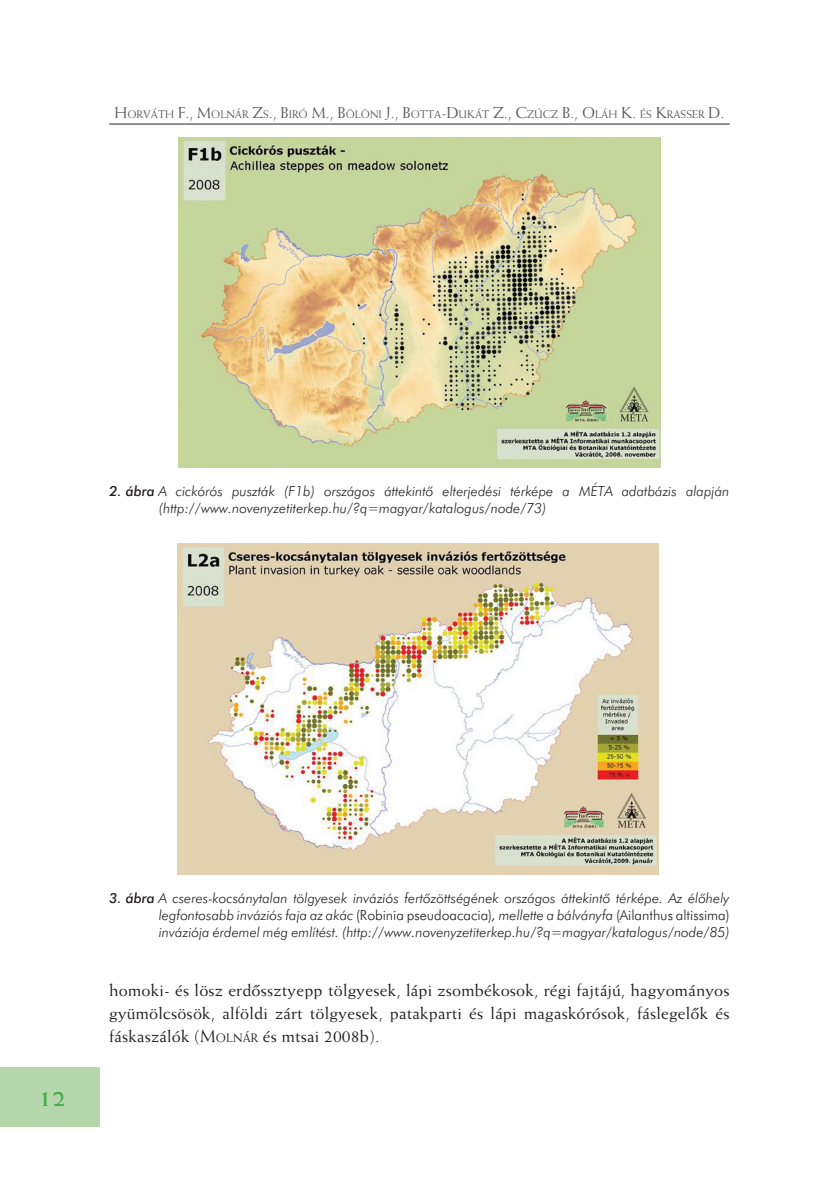
<style>
.page{position:relative;width:829px;height:1181px;background:#fff}
.page>*{position:absolute;margin:0;border:0;box-sizing:border-box;transform-origin:0 0}
.t1{font:24.5px "Weiss Bversion";color:#40ae49}
.kenyer{font:17.5px/22.8px "Weiss Aversion";letter-spacing:.01em;color:#231f20;text-align:justify}
.t2{font:italic 300 14px/16.8px "Futura";color:#231f20;text-align:justify}
.lapteteje{font:11.03px "Weiss Aversion";color:#57585a}
.s1{font-size:15.75px}
.s2{font-weight:400}
.s3{font-style:normal}
.s4{font-style:inherit}
.s5{font-size:12.25px}
</style>
<div class="page">
<div style="left:0;top:1067px;width:99px;height:59px;background:#b5d7ac"></div>
<hr style="left:109px;top:123px;width:620px;height:2px;background:#57585a">
<img style="left:177px;top:544px;width:482px;height:330px">
<img style="left:179px;top:137px;width:481px;height:330px">
<p class="lapteteje" style="left:114px;top:108px;width:611px"><span class="s1">H</span>ORVÁTH <span class="s1">F., M</span>OLNÁR <span class="s1">Z</span>S<span class="s1">., B</span>IRÓ <span class="s1">M., B</span>ÖLÖNI <span class="s1">J., B</span>OTTA<span class="s1">-D</span>UKÁT <span class="s1">Z., C</span>ZÚCZ <span class="s1">B., O</span> LÁH <span class="s1">K.</span> ÉS <span class="s1">K</span>RASSER <span class="s1">D.</span></p>
<p class="t2" style="left:159px;top:483px;width:572px;text-indent:-50px"><span class="s2">2. ábra</span> A cickórós puszták (F1b) országos áttekintô elterjedési térképe a MÉTA adatbázis alapján (http://www.novenyzetiterkep.hu/?q=magyar/katalogus/node/73)</p>
<h1 class="t1" style="left:38px;top:1083px;width:29px">12</h1>
<p class="t2" style="left:159px;top:889px;width:572px;text-indent:-50px"><span class="s2">3. ábra</span> A cseres-kocsánytalan tölgyesek inváziós fertôzöttségének országos áttekintô térképe. Az élôhely legfontosabb inváziós faja az akác <span class="s3">(Robinia pseudoacacia)</span>, mellette a bálványfa <span class="s3">(Ailanthus altissima) </span>inváziója érdemel még említést. (http://www.novenyzetiterkep.hu/?q=magyar/katalogus/node/85)</p>
<p class="kenyer" style="left:109px;top:978px;width:622px">homoki- és lösz erdôssztyepp tölgyesek, lápi zsombékosok, régi fajtájú, hagyományos gyümölcsösök, alföldi zárt tölgyesek, patakparti és lápi magaskórósok, fáslegelôk és fáskaszálók (<span class="s4">M</span><span class="s5">OLNÁR</span> és mtsai 2008b).</p>
</div>
